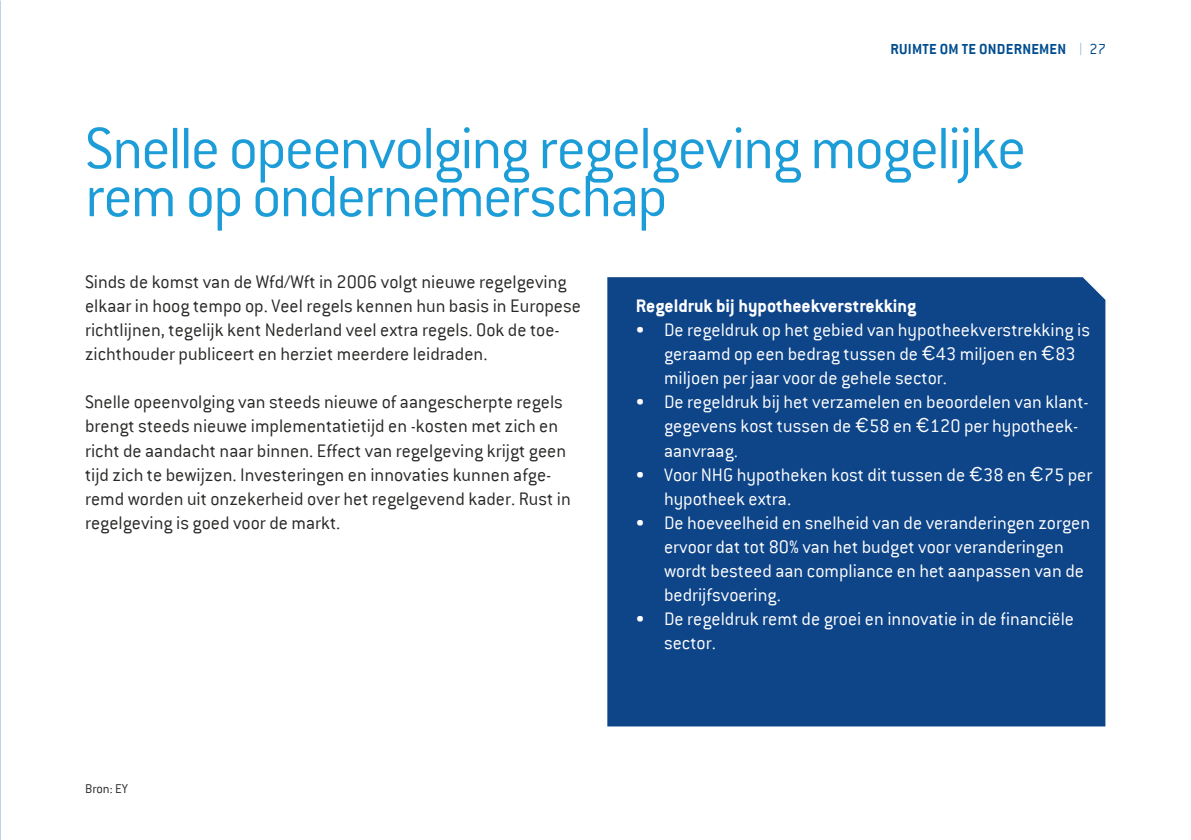
<style>
.page{position:relative;width:1191px;height:840px;background:#fff}
.page>*{position:absolute;margin:0;border:0;box-sizing:border-box;transform-origin:0 0}
.t1{font:300 64px/48px "Conduit ITC";letter-spacing:-.035em;color:#1d9dd8}
.t2{font:300 20px/24px "Conduit ITC";color:#282827}
.t3{font:300 20px/24px "Conduit ITC";color:#fff}
.t4{font:700 20px "Conduit ITC";color:#fff}
.t5{font:700 16px "Conduit ITC";letter-spacing:.015em;color:#004d8f}
.t6{font:300 14px "Conduit ITC";color:#282827}
.s1{font-family:"Intro";font-weight:100}
.s2{font-weight:300}
.s3{font-family:"Gotham";font-weight:400}
</style>
<div class="page">
<img style="left:0;top:0;width:1px;height:839px">
<div style="left:607px;top:277px;width:498px;height:449px;background:#0e4589"></div>
<p class="t5" style="left:890px;top:40px;width:217px">RUIMTE OM TE ONDERNEMEN <span class="s1">|</span> <span class="s2">27</span></p>
<h1 class="t1" style="left:85px;top:124px;width:942px">Snelle opeenvolging regelgeving mogelijke rem op ondernemerschap</h1>
<p class="t2" style="left:85px;top:270px;width:497px">Sinds de komst van de Wfd/Wft in 2006 volgt nieuwe regelgeving elkaar in hoog tempo op. Veel regels kennen hun basis in Europese richtlijnen, tegelijk kent Nederland veel extra regels. Ook de toe&shy;zichthouder publiceert en herziet meerdere leidraden.</p>
<p class="t2" style="left:85px;top:390px;width:487px">Snelle opeenvolging van steeds nieuwe of aangescherpte regels brengt steeds nieuwe implementatietijd en -kosten met zich en richt de aandacht naar binnen. Effect van regelgeving krijgt geen tijd zich te bewijzen. Investeringen en innovaties kunnen afge&shy;remd worden uit onzekerheid over het regelgevend kader. Rust in regelgeving is goed voor de markt.</p>
<p class="t6" style="left:85px;top:780px;width:45px">Bron: EY</p>
<p class="t4" style="left:635px;top:294px;width:282px">Regeldruk bij hypotheekverstrekking</p>
<p class="t3" style="left:664px;top:318px;width:427px;text-indent:-28px">• De regeldruk op het gebied van hypotheekverstrekking is geraamd op een bedrag tussen de <span class="s3">€</span>43 miljoen en <span class="s3">€</span>83 miljoen per jaar voor de gehele sector.</p>
<p class="t3" style="left:664px;top:390px;width:426px;text-indent:-28px">• De regeldruk bij het verzamelen en beoordelen van klant&shy;gegevens kost tussen de <span class="s3">€</span>58 en <span class="s3">€</span>120 per hypotheek&shy;aanvraag.</p>
<p class="t3" style="left:664px;top:462px;width:430px;text-indent:-28px">• Voor NHG hypotheken kost dit tussen de <span class="s3">€</span>38 en <span class="s3">€</span>75 per hypotheek extra.</p>
<p class="t3" style="left:664px;top:510px;width:428px;text-indent:-28px">• De hoeveelheid en snelheid van de veranderingen zorgen ervoor dat tot 80% van het budget voor veranderingen wordt besteed aan compliance en het aanpassen van de bedrijfsvoering.</p>
<p class="t3" style="left:664px;top:606px;width:411px;text-indent:-28px">• De regeldruk remt de groei en innovatie in de financiële sector.</p>
</div>
